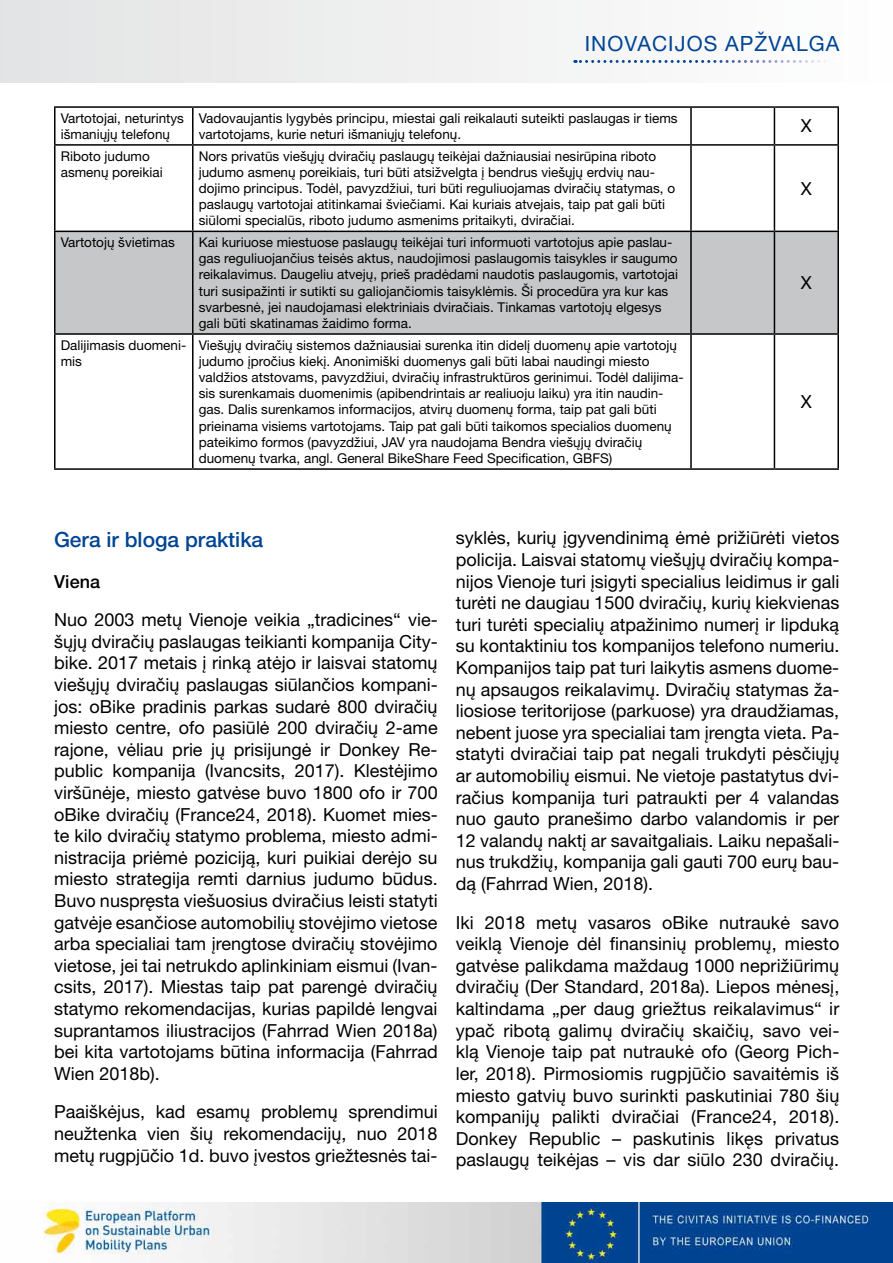
<style>
.page{position:relative;width:893px;height:1263px;background:#fff}
.page>*{position:absolute;margin:0;border:0;box-sizing:border-box;transform-origin:0 0}
.t1{font:500 21px "Helvetica Neue LT Pro";color:#004494}
.t2{font:21px "Helvetica Neue LT Pro";letter-spacing:.05em;color:#004494}
.t3{font:18px/21.6px "Helvetica Neue LT Pro";color:#000;text-align:justify}
.t4{font:500 18px "Helvetica Neue LT Pro";letter-spacing:.005em;color:#000}
.t5{font:13.5px/16.2px "Helvetica Neue LT Pro";color:#000}
</style>
<div class="page">
<img style="left:43px;top:1203px;width:850px;height:60px">
<div style="left:0;top:0;width:893px;height:82px;background:linear-gradient(to right,#e3e3e4,#fefefe)"></div>
<svg style="left:575px;top:60px;width:256px;height:3px"></svg>
<div style="left:56px;top:232px;width:781px;height:101px;background:#c6c7c8"></div>
<hr style="left:54px;top:106px;width:139px;height:2px;background:#000">
<hr style="left:54px;top:108px;width:2px;height:36px;background:#000">
<hr style="left:193px;top:106px;width:498px;height:2px;background:#000">
<hr style="left:192px;top:108px;width:2px;height:36px;background:#000">
<hr style="left:691px;top:106px;width:83px;height:2px;background:#000">
<hr style="left:690px;top:108px;width:2px;height:36px;background:#000">
<hr style="left:774px;top:106px;width:65px;height:2px;background:#000">
<hr style="left:774px;top:108px;width:1px;height:36px;background:#000">
<hr style="left:837px;top:108px;width:2px;height:36px;background:#000">
<hr style="left:54px;top:144px;width:139px;height:2px;background:#000">
<hr style="left:54px;top:146px;width:2px;height:85px;background:#000">
<hr style="left:193px;top:144px;width:498px;height:2px;background:#000">
<hr style="left:192px;top:146px;width:2px;height:85px;background:#000">
<hr style="left:691px;top:144px;width:83px;height:2px;background:#000">
<hr style="left:690px;top:146px;width:2px;height:85px;background:#000">
<hr style="left:774px;top:144px;width:65px;height:2px;background:#000">
<hr style="left:774px;top:146px;width:1px;height:85px;background:#000">
<hr style="left:837px;top:146px;width:2px;height:85px;background:#000">
<hr style="left:54px;top:231px;width:139px;height:1px;background:#000">
<hr style="left:54px;top:232px;width:2px;height:101px;background:#000">
<hr style="left:193px;top:231px;width:498px;height:1px;background:#000">
<hr style="left:192px;top:232px;width:2px;height:101px;background:#000">
<hr style="left:691px;top:231px;width:83px;height:1px;background:#000">
<hr style="left:690px;top:232px;width:2px;height:101px;background:#000">
<hr style="left:774px;top:231px;width:65px;height:1px;background:#000">
<hr style="left:774px;top:232px;width:1px;height:101px;background:#000">
<hr style="left:837px;top:232px;width:2px;height:101px;background:#000">
<hr style="left:54px;top:333px;width:139px;height:2px;background:#000">
<hr style="left:54px;top:335px;width:2px;height:133px;background:#000">
<hr style="left:193px;top:333px;width:498px;height:2px;background:#000">
<hr style="left:192px;top:335px;width:2px;height:133px;background:#000">
<hr style="left:691px;top:333px;width:83px;height:2px;background:#000">
<hr style="left:690px;top:335px;width:2px;height:133px;background:#000">
<hr style="left:774px;top:333px;width:65px;height:2px;background:#000">
<hr style="left:774px;top:335px;width:1px;height:133px;background:#000">
<hr style="left:837px;top:335px;width:2px;height:133px;background:#000">
<hr style="left:54px;top:468px;width:139px;height:2px;background:#000">
<hr style="left:193px;top:468px;width:498px;height:2px;background:#000">
<hr style="left:691px;top:468px;width:83px;height:2px;background:#000">
<hr style="left:774px;top:468px;width:65px;height:2px;background:#000">
<p class="t2" style="left:585px;top:31px;width:256px">Inovaci jos apžvalga</p>
<p class="t5" style="left:61px;top:110px;width:125px">Vartotojai, neturintys išmaniųjų telefonų</p>
<p class="t5" style="left:199px;top:110px;width:480px">Vadovaujantis lygybės principu, miestai gali reikalauti suteikti paslaugas ir tiems vartotojams, kurie neturi išmaniųjų telefonų.</p>
<p class="t3" style="left:801px;top:115px;width:12px">X</p>
<p class="t5" style="left:61px;top:147px;width:104px">Riboto judumo asmenų poreikiai</p>
<p class="t5" style="left:199px;top:147px;width:478px">Nors privatūs viešųjų dviračių paslaugų teikėjai dažniausiai nesirūpina riboto judumo asmenų poreikiais, turi būti atsižvelgta į bendrus viešųjų erdvių nau&shy;dojimo principus. Todėl, pavyzdžiui, turi būti reguliuojamas dviračių statymas, o paslaugų vartotojai atitinkamai šviečiami. Kai kuriais atvejais, taip pat gali būti siūlomi specialūs, riboto judumo asmenims pritaikyti, dviračiai.</p>
<p class="t3" style="left:801px;top:177px;width:12px">X</p>
<p class="t5" style="left:61px;top:234px;width:116px">Vartotojų švietimas</p>
<p class="t5" style="left:199px;top:234px;width:481px">Kai kuriuose miestuose paslaugų teikėjai turi informuoti vartotojus apie paslau&shy;gas reguliuojančius teisės aktus, naudojimosi paslaugomis taisykles ir saugumo reikalavimus. Daugeliu atvejų, prieš pradėdami naudotis paslaugomis, vartotojai turi susipažinti ir sutikti su galiojančiomis taisyklėmis. Ši procedūra yra kur kas svarbesnė, jei naudojamasi elektriniais dviračiais. Tinkamas vartotojų elgesys gali būti skatinamas žaidimo forma.</p>
<p class="t5" style="left:61px;top:337px;width:127px">Dalijimasis duomeni&shy;mis</p>
<p class="t5" style="left:199px;top:337px;width:486px">Viešųjų dviračių sistemos dažniausiai surenka itin didelį duomenų apie vartotojų judumo įpročius kiekį. Anonimiški duomenys gali būti labai naudingi miesto valdžios atstovams, pavyzdžiui, dviračių infrastruktūros gerinimui. Todėl dalijima&shy;sis surenkamais duomenimis (apibendrintais ar realiuoju laiku) yra itin naudin&shy;gas. Dalis surenkamos informacijos, atvirų duomenų forma, taip pat gali būti prieinama visiems vartotojams. Taip pat gali būti taikomos specialios duomenų pateikimo formos (pavyzdžiui, JAV</p>
<p class="t5" style="left:199px;top:434px;width:445px;text-indent:210px">yra naudojama Bendra viešųjų dviračių duomenų tvarka, angl. General BikeShare Feed Specification, GBFS)</p>
<p class="t3" style="left:801px;top:272px;width:12px">X</p>
<p class="t3" style="left:801px;top:390px;width:12px">X</p>
<p class="t1" style="left:54px;top:526px;width:211px">Gera ir bloga praktika</p>
<p class="t4" style="left:54px;top:570px;width:48px">Viena</p>
<p class="t3" style="left:54px;top:609px;width:385px">Nuo 2003 metų Vienoje veikia „tradicines“ vie&shy;šųjų dviračių paslaugas teikianti kompanija City&shy;bike. 2017 metais į rinką atėjo ir laisvai statomų viešųjų dviračių paslaugas siūlančios kompani&shy;jos: oBike pradinis parkas sudarė 800 dviračių miesto centre, ofo pasiūlė 200 dviračių 2-ame rajone, vėliau prie jų prisijungė ir Donkey Re&shy;public kompanija (Ivancsits, 2017). Klestėjimo viršūnėje, miesto gatvėse buvo 1800 ofo ir 700 oBike dviračių (France24, 2018). Kuomet mies&shy;te kilo dviračių statymo problema, miesto admi&shy;nistracija priėmė poziciją, kuri puikiai derėjo su miesto strategija remti darnius judumo būdus.<br>Buvo nuspręsta viešuosius dviračius leisti statyti gatvėje esančiose automobilių stovėjimo vietose arba specialiai tam įrengtose dviračių stovėjimo vietose, jei tai netrukdo aplinkiniam eismui (Ivan&shy;csits, 2017). Miestas taip pat parengė dviračių statymo rekomendacijas, kurias papildė lengvai suprantamos iliustracijos (Fahrrad Wien 2018a) bei kita vartotojams būtina informacija (Fahrrad Wien 2018b).</p>
<p class="t3" style="left:54px;top:1101px;width:385px">Paaiškėjus, kad esamų problemų sprendimui neužtenka vien šių rekomendacijų, nuo 2018 metų rugpjūčio 1d. buvo įvestos griežtesnės tai-</p>
<p class="t3" style="left:456px;top:527px;width:385px">syklės, kurių įgyvendinimą ėmė prižiūrėti vietos policija. Laisvai statomų viešųjų dviračių kompa&shy;nijos Vienoje turi įsigyti specialius leidimus ir gali turėti ne daugiau 1500 dviračių, kurių kiekvienas turi turėti specialių atpažinimo numerį ir lipduką su kontaktiniu tos kompanijos telefono numeriu.<br>Kompanijos taip pat turi laikytis asmens duome&shy;nų apsaugos reikalavimų. Dviračių statymas ža&shy;liosiose teritorijose (parkuose) yra draudžiamas, nebent juose yra specialiai tam įrengta vieta. Pa&shy;statyti dviračiai taip pat negali trukdyti pėsčiųjų ar automobilių eismui. Ne vietoje pastatytus dvi&shy;račius kompanija turi patraukti per 4 valandas nuo gauto pranešimo darbo valandomis ir per 12 valandų naktį ar savaitgaliais. Laiku nepašali&shy;nus trukdžių, kompanija gali gauti 700 eurų bau&shy;dą (Fahrrad Wien, 2018).</p>
<p class="t3" style="left:456px;top:911px;width:385px">Iki 2018 metų vasaros oBike nutraukė savo veiklą Vienoje dėl finansinių problemų, miesto gatvėse palikdama maždaug 1000 neprižiūrimų dviračių (Der Standard, 2018a). Liepos mėnesį, kaltindama „per daug griežtus reikalavimus“ ir ypač ribotą galimų dviračių skaičių, savo vei&shy;klą Vienoje taip pat nutraukė ofo (Georg Pich&shy;ler, 2018). Pirmosiomis rugpjūčio savaitėmis iš miesto gatvių buvo surinkti paskutiniai 780 šių kompanijų palikti dviračiai (France24, 2018).<br>Donkey Republic – paskutinis likęs privatus paslaugų teikėjas – vis dar siūlo 230 dviračių.</p>
</div>
